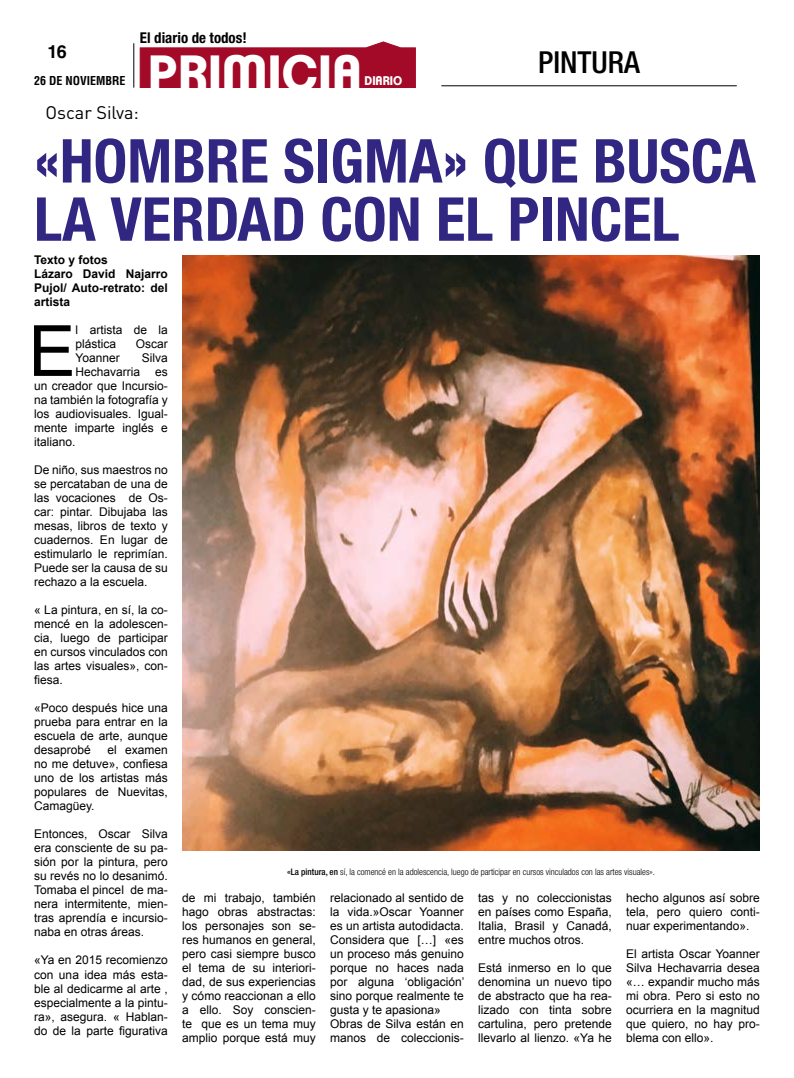
<style>
.page{position:relative;width:794px;height:1078px;background:#fff}
.page>*{position:absolute;margin:0;border:0;box-sizing:border-box;transform-origin:0 0}
.t1{font:70.7px "Arial";color:#000}
.t2{font:700 condensed 60.6px/58.2px "Helvetica Neue LT Std";color:#312783}
.t3{font:700 49.4px "Clemente P Dam";color:#fff}
.t4{font:500 condensed 30.3px "Helvetica Neue LT Std";color:#000}
.t5{font:18px "DINOT";color:#000}
.t6{font:700 18px "Helvetica LT Std";color:#000}
.t7{font:700 condensed 14.9px "Helvetica Neue LT Std";color:#000}
.t8{font:700 12.2px "Clemente P Dam";color:#fff;scale:.96 1}
.t9{font:12px/14px "Arial";color:#000;text-align:justify}
.t10{font:700 12px/14px "Arial";color:#000}
.t11{font:700 condensed 12px "Helvetica LT Std";color:#000}
.t12{font:300 11.4px "Clemente P Dae";color:#fff}
.t13{font:300 condensed 9px "Helvetica Neue LT Std";color:#000}
.s1{color:#fff}
.s2{font-weight:500}
</style>
<div class="page">
<hr style="left:133px;top:43px;width:1px;height:45px;background:#000">
<hr style="left:441px;top:85px;width:295px;height:1px;background:#000">
<svg style="left:140px;top:42px;width:276px;height:46px;background:#ac243e"></svg>
<img style="left:182px;top:255px;width:578px;height:595px">
<h3 class="t6" style="left:48px;top:41px;width:21px">16</h3>
<p class="t11" style="left:34px;top:73px;width:93px">26 DE NOVIEMBRE</p>
<p class="t7" style="left:140px;top:29px;width:113px">El diario de todos!<span class="s1">!</span></p>
<p class="t12" style="left:158px;top:82px;width:32px;rotate:-90deg">DIARIO</p>
<h3 class="t3" style="left:148px;top:43px;width:215px">PRIMICIA</h3>
<p class="t8" style="left:364px;top:73px;width:41px">DIARIO</p>
<h3 class="t4" style="left:538px;top:44px;width:103px">PINTURA</h3>
<h3 class="t5" style="left:46px;top:101px;width:95px">Oscar Silva:</h3>
<h2 class="t2" style="left:34px;top:131px;width:723px">«HOMBRE SIGMA» QUE BUSCA<br>LA VERDAD CON EL PINCEL</h2>
<p class="t10" style="left:34px;top:253px;width:135px">Texto y fotos<br>Lázaro David Najarro<br>Pujol/ Auto-retrato: del artista</p>
<h1 class="t1" style="left:28px;top:304px;width:49px">E</h1>
<p class="t9" style="left:76px;top:323px;width:94px">l artista de la plástica</p>
<p class="t9" style="left:136px;top:337px;width:34px">Oscar</p>
<p class="t9" style="left:76px;top:351px;width:46px">Yoanner</p>
<p class="t9" style="left:142px;top:351px;width:28px">Silva</p>
<p class="t9" style="left:76px;top:365px;width:94px">Hechavarria es</p>
<p class="t9" style="left:34px;top:379px;width:135px">un creador que Incursio-</p>
<p class="t9" style="left:34px;top:393px;width:135px">na también la fotografía y</p>
<p class="t9" style="left:34px;top:407px;width:135px">los audiovisuales. Igual-</p>
<p class="t9" style="left:34px;top:421px;width:135px">mente imparte inglés e</p>
<p class="t9" style="left:34px;top:435px;width:43px">italiano.</p>
<p class="t9" style="left:34px;top:463px;width:135px">De niño, sus maestros no se percataban de una de las vocaciones de Os&shy;car: pintar. Dibujaba las mesas, libros de texto y cuadernos. En lugar de estimularlo le reprimían.<br>Puede ser la causa de su rechazo a la escuela.</p>
<p class="t9" style="left:34px;top:603px;width:135px">« La pintura, en sí, la co&shy;mencé en la adolescen&shy;cia, luego de participar en cursos vinculados con las artes visuales», con&shy;fiesa.</p>
<p class="t9" style="left:34px;top:701px;width:135px">«Poco después hice una prueba para entrar en la escuela de arte, aunque desaprobé</p>
<p class="t9" style="left:34px;top:743px;width:135px;text-indent:73px">el examen no me detuve», confiesa uno de los artistas más populares de Nuevitas, Camagüey.</p>
<p class="t9" style="left:34px;top:827px;width:135px">Entonces, Oscar Silva era consciente de su pa&shy;sión por la pintura, pero su revés no lo desanimó.<br>Tomaba el pincel de ma&shy;nera intermitente, mien&shy;tras aprendía e incursio&shy;naba en otras áreas.</p>
<p class="t9" style="left:34px;top:953px;width:135px">«Ya en 2015 recomienzo con una idea más esta&shy;ble al dedicarme al arte , especialmente a la pintu&shy;ra», asegura. « Hablan&shy;do de la parte figurativa</p>
<p class="t13" style="left:287px;top:865px;width:369px"><span class="s2">«La pintura, en</span> sí, la comencé en la adolescencia, luego de participar en cursos vinculados con las artes visuales».</p>
<p class="t9" style="left:182px;top:890px;width:135px">de mi trabajo, también hago obras abstractas: los personajes son se&shy;res humanos en general, pero casi siempre busco el tema de su interiori&shy;dad, de sus experiencias y cómo reaccionan a ello a ello. Soy conscien&shy;te que es un tema muy amplio porque está muy</p>
<p class="t9" style="left:330px;top:890px;width:136px;text-align:left">relacionado al sentido de la vida.»Oscar Yoanner es un artista autodidacta.<br>Considera que […] «es un proceso más genuino porque no haces nada por alguna ‘obligación’ sino porque realmente te gusta y te apasiona»<br>Obras de Silva están en manos de coleccionis-</p>
<p class="t9" style="left:478px;top:890px;width:135px">tas y no coleccionistas en países como España, Italia, Brasil y Canadá, entre muchos otros.</p>
<p class="t9" style="left:626px;top:890px;width:135px">hecho algunos así sobre tela, pero quiero conti&shy;nuar experimentando».</p>
<p class="t9" style="left:626px;top:946px;width:135px">El artista Oscar Yoanner Silva Hechavarria desea «… expandir mucho más mi obra. Pero si esto no ocurriera en la magnitud que quiero, no hay pro&shy;blema con ello».</p>
<p class="t9" style="left:478px;top:960px;width:135px">Está inmerso en lo que denomina un nuevo tipo de abstracto que ha rea&shy;lizado con tinta sobre cartulina, pero pretende llevarlo al lienzo. «Ya he</p>
</div>
